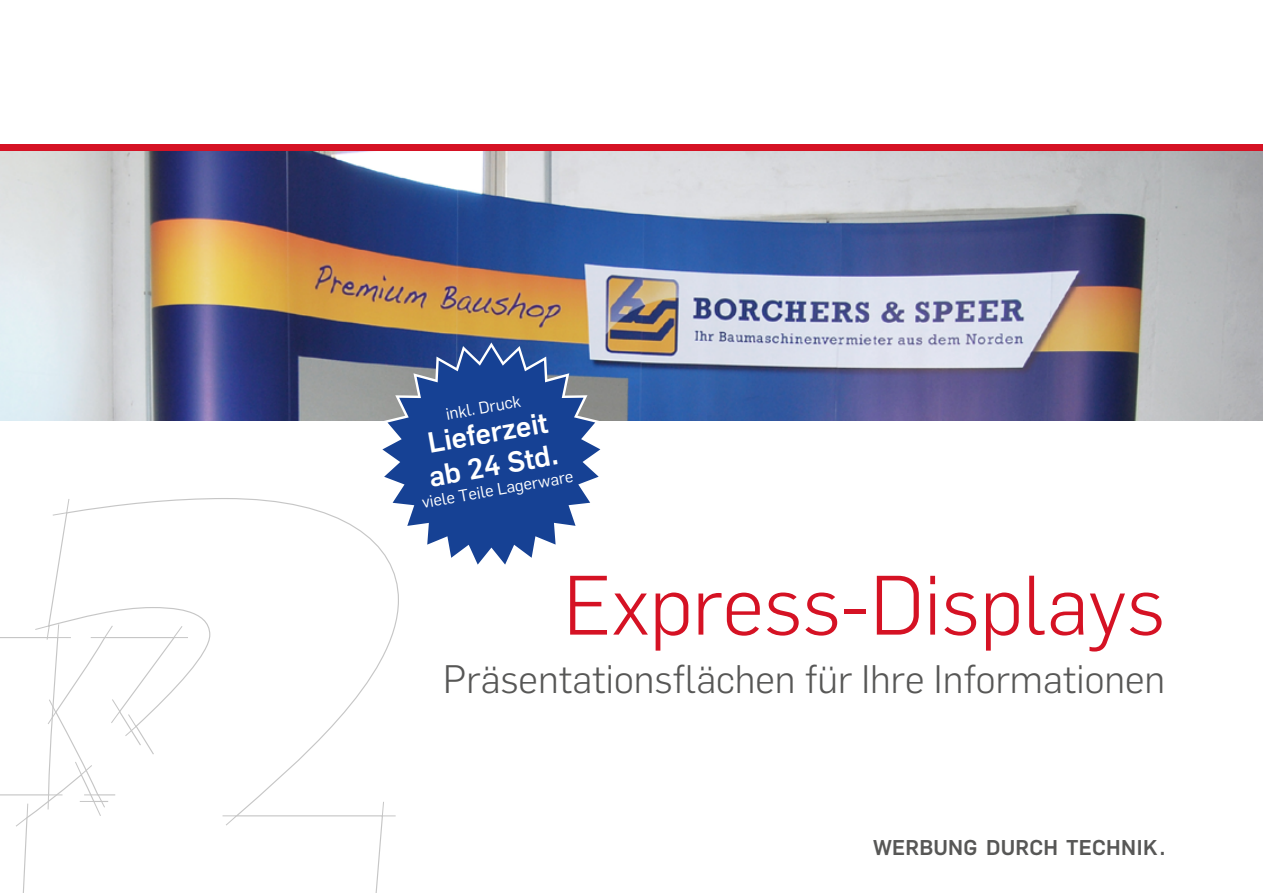
<style>
.page{position:relative;width:1263px;height:893px;background:#fff}
.page>*{position:absolute;margin:0;border:0;box-sizing:border-box;transform-origin:0 0}
.t1{font:300 82.5px "Flama";color:#d51224}
.t2{font:300 39px "Flama";color:#575756}
.t3{font:500 28.5px "Flama";color:#fff}
.t4{font:500 21px "Flama";letter-spacing:.01em;color:#575756}
.t5{font:16.5px "Flama";color:#fff}
</style>
<div class="page">
<svg style="left:21px;top:498px;width:378px;height:395px"></svg>
<img style="left:0;top:151px;width:1263px;height:270px">
<div style="left:0;top:145px;width:1263px;height:6px;background:#d51224"></div>
<svg style="left:378px;top:342px;width:227px;height:227px;fill:#164194"></svg>
<p class="t5" style="left:444px;top:403px;width:77px;rotate:-10deg">inkl. Druck</p>
<p class="t3" style="left:424px;top:423px;width:123px;rotate:-10deg">Lieferzeit</p>
<p class="t3" style="left:426px;top:456px;width:132px;rotate:-10deg">ab 24 Std.</p>
<p class="t5" style="left:420px;top:491px;width:155px;rotate:-10deg">viele Teile Lagerware</p>
<p class="t1" style="left:563px;top:550px;width:603px">Express-Displays</p>
<p class="t2" style="left:443px;top:653px;width:723px">Präsentationsflächen für Ihre Informationen</p>
<p class="t4" style="left:873px;top:832px;width:294px">WERBUNG DURCH TECHNIK.</p>
</div>
